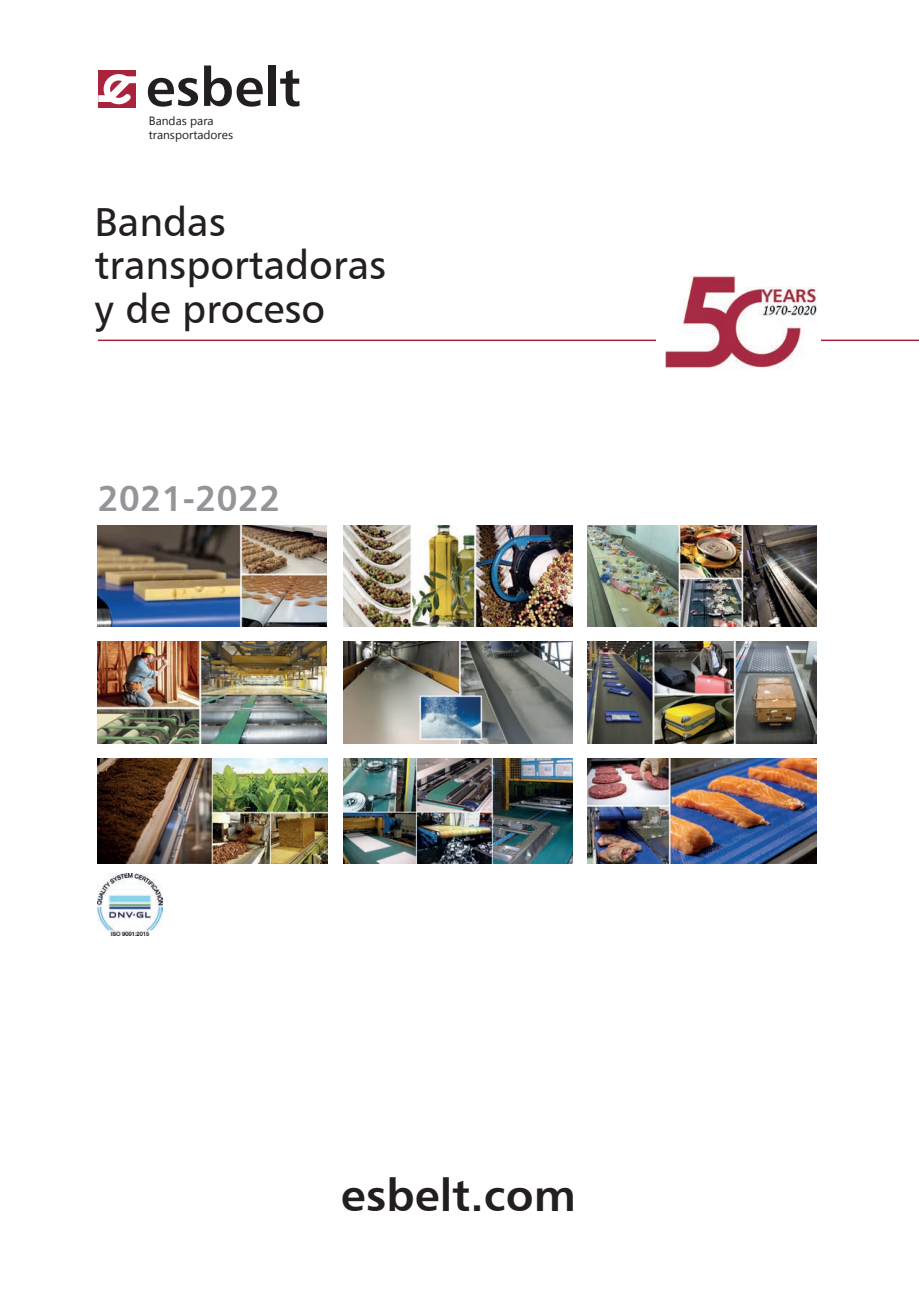
<style>
.page{position:relative;width:919px;height:1289px;background:#fff}
.page>*{position:absolute;margin:0;border:0;box-sizing:border-box;transform-origin:0 0}
.t1{font:54px "Humanist 777 BT Bold B";color:#231f20}
.t2{font:45px "Humanist 777 BT Bold B";color:#231f20}
.t3{font:40.5px/43.5px "Humanist 777 BT Roman B";color:#231f20}
.t4{font:36px "Humanist 777 BT Bold B";color:#939598}
.t5{font:12px/14.4px "Myanmar Text";color:#231f20}
</style>
<div class="page">
<hr style="left:98px;top:339px;width:820px;height:2px;background:#a9233d">
<div style="left:98px;top:70px;width:38px;height:38px;background:#a9233d"></div>
<svg style="left:98px;top:74px;width:38px;height:30px"></svg>
<img style="left:98px;top:642px;width:229px;height:101px">
<img style="left:343px;top:525px;width:229px;height:101px">
<img style="left:98px;top:873px;width:65px;height:62px">
<img style="left:587px;top:758px;width:229px;height:105px">
<img style="left:587px;top:642px;width:229px;height:101px">
<img style="left:656px;top:275px;width:164px;height:93px">
<img style="left:98px;top:525px;width:229px;height:101px">
<img style="left:343px;top:758px;width:229px;height:105px">
<img style="left:588px;top:525px;width:228px;height:101px">
<img style="left:98px;top:758px;width:229px;height:105px">
<img style="left:343px;top:642px;width:229px;height:101px">
<h1 class="t1" style="left:146px;top:53px;width:157px">esbelt</h1>
<p class="t5" style="left:149px;top:113px;width:86px">Bandas para transportadores</p>
<p class="t3" style="left:95px;top:199px;width:293px">Bandas transportadoras y de proceso</p>
<p class="t4" style="left:97px;top:475px;width:184px">2021-2022</p>
<p class="t2" style="left:341px;top:1166px;width:236px">esbelt.com</p>
</div>
